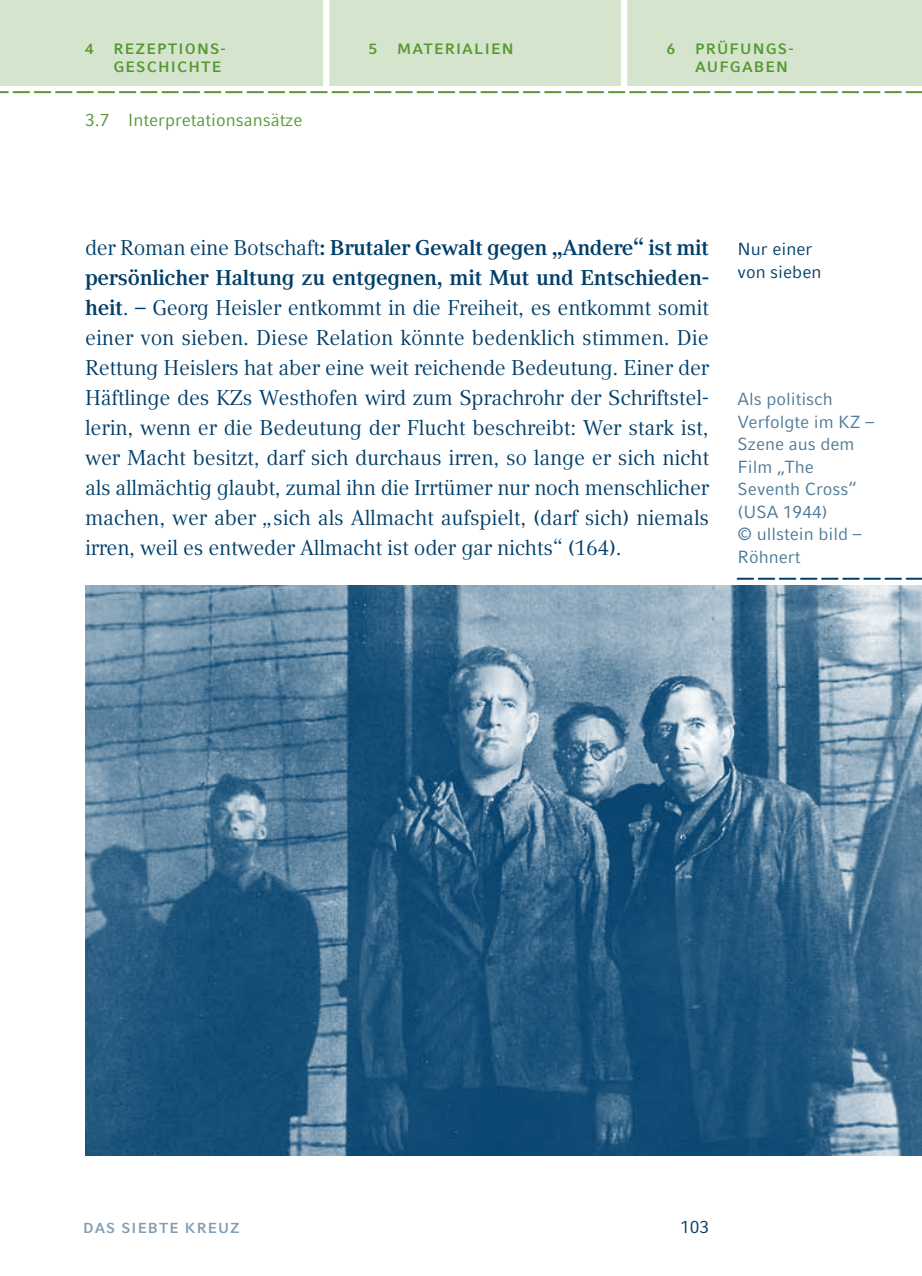
<style>
.page{position:relative;width:922px;height:1276px;background:#fff}
.page>*{position:absolute;margin:0;border:0;box-sizing:border-box;transform-origin:0 0}
.t1{font:21.25px/30px "Compatil Text LT Pro";letter-spacing:-.015em;color:#003e6a;text-align:justify}
.t2{font:17.5px/22.5px "Compatil Fact LT Pro";color:#4d7897}
.t3{font:17.5px "Compatil Fact LT Pro";color:#579835}
.t4{font:17.5px/22.5px "Compatil Fact LT Pro";color:#003e6a}
.t5{font:700 15px/18.8px "Compatil Fact LT Pro";letter-spacing:.08em;color:#579835}
.t6{font:700 14.5px "Compatil Fact LT Pro";color:#809eb5}
.s1{font-weight:700}
.s2{font-style:italic}
</style>
<div class="page">
<img style="left:85px;top:585px;width:836px;height:570px">
<svg style="left:737px;top:578px;width:184px;height:2px"></svg>
<div style="left:0;top:0;width:921px;height:85px;background:#d5e5cd"></div>
<div style="left:323px;top:0;width:6px;height:86px;background:#fff"></div>
<div style="left:620px;top:0;width:7px;height:88px;background:#fff"></div>
<svg style="left:0;top:91px;width:921px;height:2px"></svg>
<p class="t5" style="left:113px;top:39px;width:107px;text-indent:44px">PTIONS-<br>GESCHI CHTE</p>
<p class="t5" style="left:369px;top:39px;width:26px">5 MA</p>
<p class="t5" style="left:423px;top:39px;width:71px">TERIALIEN</p>
<p class="t5" style="left:666px;top:39px;width:10px">6</p>
<p class="t5" style="left:695px;top:39px;width:91px">PRÜ FUNGS-<br>AUFGABEN</p>
<p class="t5" style="left:85px;top:39px;width:23px">4 REZE</p>
<p class="t3" style="left:85px;top:110px;width:219px">3.7 Interpretationsansätze</p>
<p class="t1" style="left:85px;top:233px;width:625px">der Roman eine Botschaft<span class="s1">: Brutaler Gewalt gegen „Andere“ ist mit persönlicher Haltung zu entgegnen, mit Mut und Entschieden&shy;heit</span>. – Georg Heisler entkommt in die Freiheit, es entkommt somit einer von sieben. Diese Relation könnte bedenklich stimmen. Die Rettung Heislers hat aber eine weit reichende Bedeutung. Einer der Häftlinge des KZs Westhofen wird zum Sprachrohr der Schriftstel&shy;lerin, wenn er die Bedeutung der Flucht beschreibt: Wer stark ist, wer Macht besitzt, darf sich durchaus irren, so lange er sich nicht als allmächtig glaubt, zumal ihn die Irrtümer nur noch menschlicher machen, wer aber <span class="s2">„</span>sich als Allmacht aufspielt, (darf sich) niemals irren, weil es entweder Allmacht ist oder gar nichts“ (164).</p>
<p class="t4" style="left:737px;top:238px;width:85px">Nur einer von sieben</p>
<p class="t2" style="left:737px;top:388px;width:138px">Als politisch<br>Verfolgte im KZ –<br>Szene aus dem<br>Film „The<br>Seventh Cross“ (USA 1944)<br>© ullstein bild –<br>Röhnert</p>
<p class="t6" style="left:83px;top:1219px;width:11px">DAS</p>
<p class="t6" style="left:121px;top:1219px;width:10px">SIEB</p>
<p class="t6" style="left:159px;top:1219px;width:80px">TE KREUZ</p>
<p class="t4" style="left:679px;top:1216px;width:31px">103</p>
</div>
